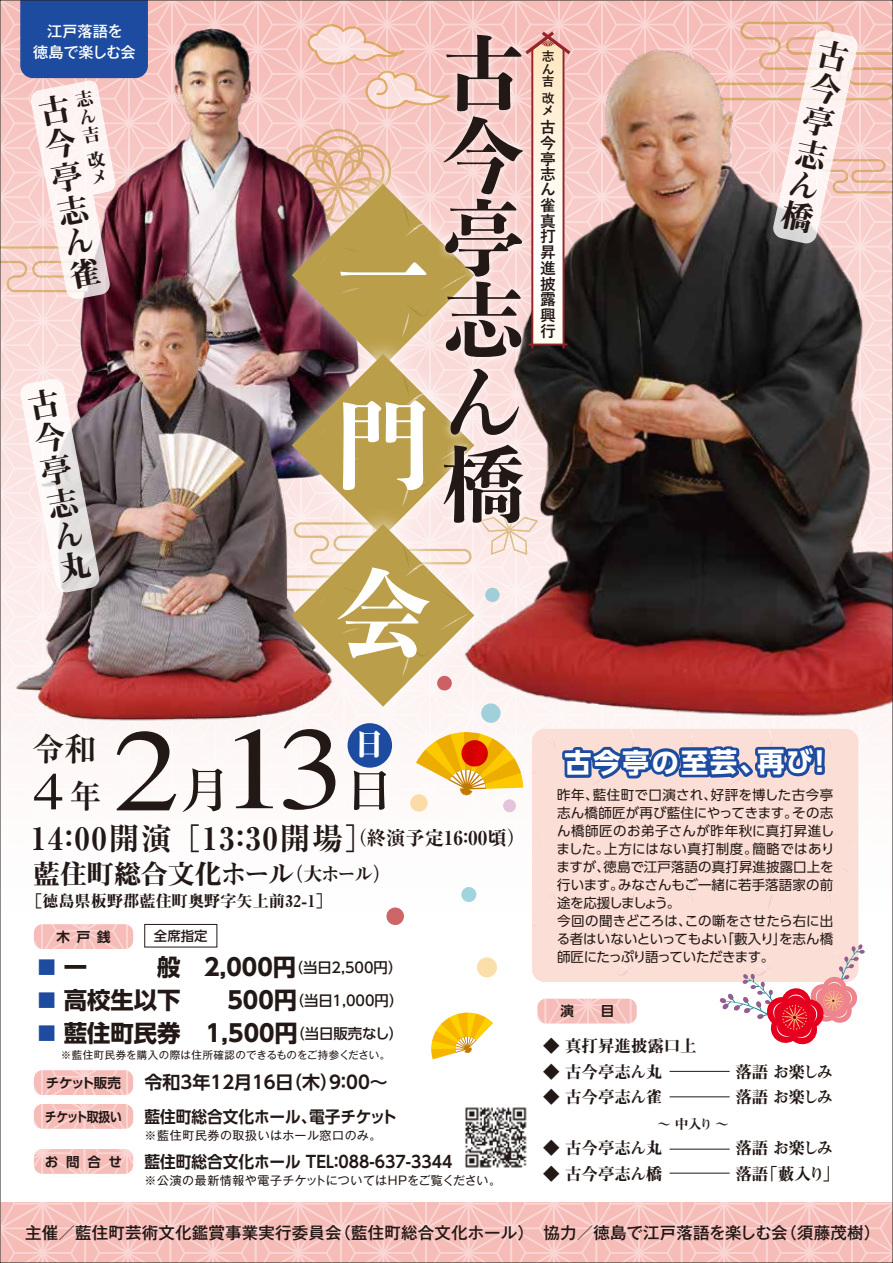
<style>
.page{position:relative;width:893px;height:1263px;background:#fff}
.page>*{position:absolute;margin:0;border:0;box-sizing:border-box;transform-origin:0 0}
.t1{font:117px "STIX General";color:#221815;scale:1.14 1}
.t2{font:800 96.6px/168.3px "Yu Min";color:#fff}
.t3{font:800 82.2px/82.2px "Yu Min";color:#221815;text-align:justify}
.t4{font:52.8px "STIX General";color:#221815;scale:1.16 1}
.t5{font:500 47.7px "Ryumin Pr 5";color:#221815;scale:1.19 1}
.t6{font:700 32.25px "Ryumin Pr 5";color:#221815}
.t7{font:32.1px/33px "Midashi Min Pr 5 MA31";color:#221815;text-align:justify}
.t8{font:800 32.1px "Ryumin Pr 5";color:#fff}
.t9{font:700 expanded 30.9px "Ryumin Pr 5";letter-spacing:.05em;color:#221815}
.t10{font:27px "Midashi Min Pr 5 MA31";color:#221815}
.t11{font:700 27px "UD Shin Go Pr 6";letter-spacing:.07em;color:#fff}
.t12{font:700 23.4px "UD Shin Go Pro";color:#221815}
.t13{font:700 18px "UD Shin Go Pro De";color:#221815}
.t14{font:500 16.5px "Gothic MB101 Pr 5";letter-spacing:.01em;color:#221815}
.t15{font:700 16.5px "UD Shin Go Pro De";color:#221815;scale:.95 1}
.t16{font:16.5px "Midashi Min Pr 5 MA31";color:#221815}
.t17{font:16.5px/25.5px "Midashi Min Pr 5 MA31";letter-spacing:-.055em;color:#221815}
.t18{font:16.5px/25.5px "Midashi Min Pr 5 MA31";letter-spacing:-.095em;color:#221815}
.t19{font:16.2px "Midashi Min Pr 5 MA31";color:#221815}
.t20{font:700 15.75px/15.8px "Yu Go";color:#221815;text-align:justify}
.t21{font:500 15.15px/21px "Gothic MB101 Pr 5";letter-spacing:-.01em;color:#fff;text-align:center}
.t22{font:13.5px/18px "UD Shin Go Pro";letter-spacing:.005em;color:#221815}
.t23{font:700 13.5px "UD Shin Go Pro De";letter-spacing:-.02em;color:#221815}
.t24{font:700 13.5px "UD Shin Go Pro De";letter-spacing:-.04em;color:#221815;scale:.87 1}
.t25{font:500 13.35px "UD Shin Go Pro";color:#221815}
.t26{font:700 12.75px/12.5px "Yu Go";color:#221815;text-align:justify}
.t27{font:12px "Gothic MB101 Pr 5";letter-spacing:.04em;color:#221815}
.t28{font:10.5px "Gothic MB101 Pr 5";letter-spacing:.03em;color:#221815}
.s1{font-size:18.9px}
.s2{font-size:18px;color:#1d4b9f}
.s3{font-weight:500;font-size:14.4px}
</style>
<div class="page">
<img style="left:2px;top:2px;width:889px;height:1259px">
<svg style="left:0;top:0;width:148px;height:299px"></svg>
<p class="t21" style="left:33px;top:20px;width:104px">江戸落語を<br>徳島で楽しむ会</p>
<h3 class="t7" style="left:34px;top:95px;width:19px;rotate:-11deg">古今亭志ん雀</h3>
<h3 class="t7" style="left:24px;top:389px;width:19px;rotate:-11deg">古今亭志ん丸</h3>
<h2 class="t2" style="left:335px;top:192px;width:98px">一</h2>
<h2 class="t2" style="left:335px;top:362px;width:98px">門会</h2>
<h3 class="t3" style="left:442px;top:33px;width:83px">古今亭志ん橋</h3>
<p class="t26" style="left:542px;top:51px;width:14px">志ん吉</p>
<p class="t26" style="left:542px;top:92px;width:14px">改メ</p>
<p class="t20" style="left:540px;top:120px;width:17px">古今亭志ん雀真打昇進披露興行</p>
<h3 class="t7" style="left:820px;top:34px;width:18px;rotate:12deg">古今亭志ん橋</h3>
<h1 class="t1" style="left:113px;top:688px;width:205px">2 13</h1>
<h3 class="t8" style="left:353px;top:719px;width:34px">日</h3>
<h3 class="t6" style="left:32px;top:723px;width:66px">令和</h3>
<h3 class="t4" style="left:33px;top:755px;width:28px">4</h3>
<h3 class="t5" style="left:341px;top:753px;width:49px">日</h3>
<h3 class="t9" style="left:31px;top:814px;width:496px">14：00開演 ［13：30開場］<sup>（終演予定16：00頃）</sup></h3>
<h3 class="t10" style="left:33px;top:853px;width:360px">藍住町総合文化ホール<span class="s1">（大ホール）</span></h3>
<p class="t19" style="left:26px;top:888px;width:307px">［徳島県板野郡藍住町奥野字矢上前32-1］</p>
<h3 class="t5" style="left:177px;top:753px;width:49px">月</h3>
<h3 class="t6" style="left:69px;top:770px;width:34px">年</h3>
<p class="t23" style="left:57px;top:926px;width:56px">木戸銭</p>
<p class="t25" style="left:154px;top:925px;width:55px">全席指定</p>
<h3 class="t12" style="left:38px;top:948px;width:366px"><span class="s2">■</span> 一　　　般　2,000円<span class="s3">（当日2,500円）</span></h3>
<h3 class="t12" style="left:38px;top:981px;width:367px"><span class="s2">■</span> 高校生以下　　500円<span class="s3">（当日1,000円）</span></h3>
<h3 class="t12" style="left:38px;top:1014px;width:367px"><span class="s2">■</span> 藍住町民券 1,500円<span class="s3">（当日販売なし）</span></h3>
<p class="t28" style="left:61px;top:1046px;width:331px">※藍住町民券を購入の際は住所確認のできるものをご持参ください。</p>
<p class="t23" style="left:46px;top:1072px;width:77px">チケット販売</p>
<p class="t24" style="left:45px;top:1105px;width:90px">チケット取扱い</p>
<h3 class="t13" style="left:145px;top:1068px;width:245px">令和3年12月16日（木）9：00～</h3>
<p class="t15" style="left:145px;top:1103px;width:267px">藍住町総合文化ホール、電子チケット</p>
<p class="t27" style="left:145px;top:1125px;width:238px">※藍住町民券の取扱いはホール窓口のみ。</p>
<p class="t23" style="left:45px;top:1150px;width:79px">お 問 合 せ</p>
<p class="t15" style="left:145px;top:1148px;width:326px">藍住町総合文化ホール TEL：088-637-3344</p>
<p class="t27" style="left:145px;top:1171px;width:358px">※公演の最新情報や電子チケットについてはHPをご覧ください。</p>
<h3 class="t11" style="left:565px;top:740px;width:270px">古今亭の至芸、再び！</h3>
<p class="t22" style="left:557px;top:786px;width:279px">昨年、藍住町で口演され、好評を博した古今亭志ん橋師匠が再び藍住にやってきます。その志ん橋師匠のお弟子さんが昨年秋に真打昇進しました。上方にはない真打制度。簡略ではありますが、徳島で江戸落語の真打昇進披露口上を行います。みなさんもご一緒に若手落語家の前途を応援しましょう。<br>今回の聞きどころは、この噺をさせたら右に出る者はいないといってもよい「藪入り」を志ん橋師匠にたっぷり語っていただきます。</p>
<p class="t23" style="left:560px;top:1000px;width:55px">演　目</p>
<p class="t16" style="left:543px;top:1033px;width:155px">◆ 真打昇進披露口上</p>
<p class="t16" style="left:543px;top:1059px;width:121px">◆ 古今亭志ん丸</p>
<p class="t16" style="left:543px;top:1084px;width:121px">◆ 古今亭志ん雀</p>
<p class="t16" style="left:543px;top:1135px;width:121px">◆ 古今亭志ん丸</p>
<p class="t16" style="left:543px;top:1161px;width:121px">◆ 古今亭志ん橋</p>
<p class="t18" style="left:735px;top:1057px;width:99px">落語 お楽しみ落語 お楽しみ</p>
<p class="t17" style="left:735px;top:1134px;width:132px">落語 お楽しみ　　落語「藪入り」</p>
<p class="t14" style="left:25px;top:1219px;width:856px">主催／藍住町芸術文化鑑賞事業実行委員会（藍住町総合文化ホール）　協力／徳島で江戸落語を楽しむ会（須藤茂樹）</p>
</div>
